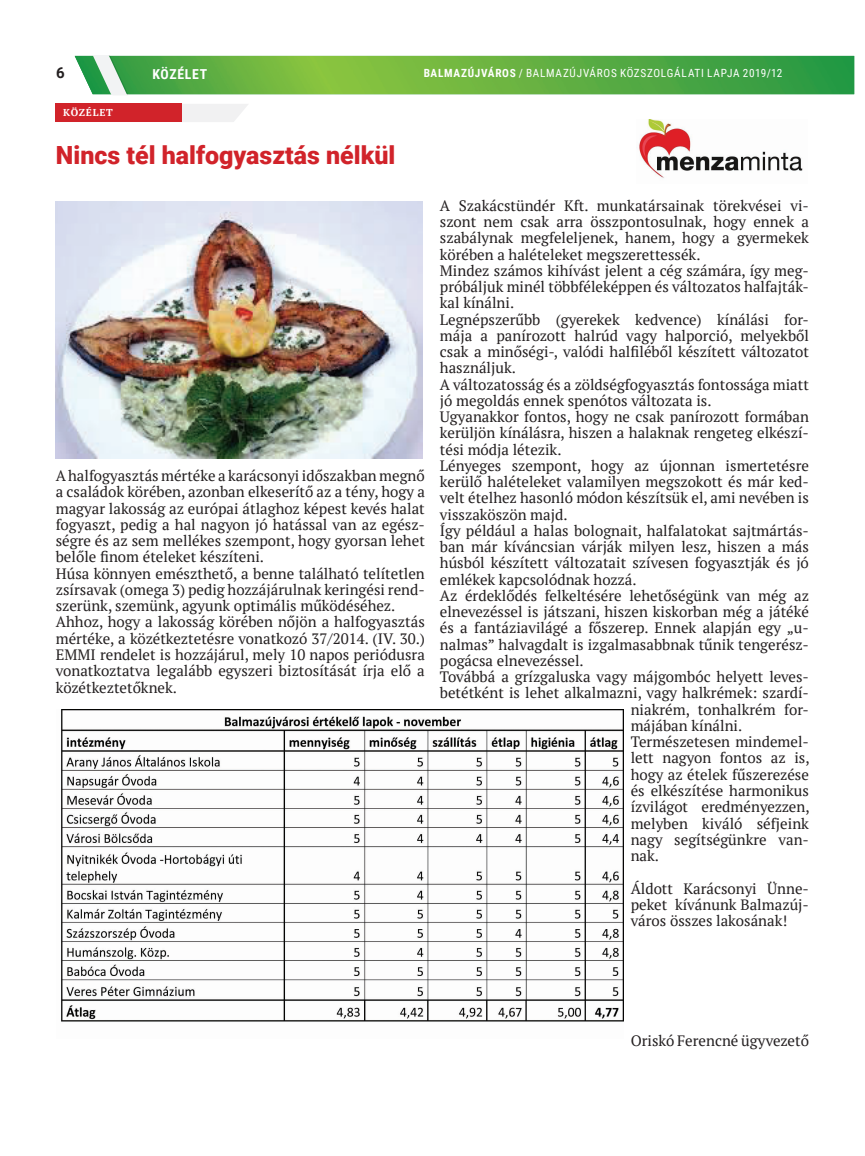
<style>
.page{position:relative;width:865px;height:1156px;background:#fff}
.page>*{position:absolute;margin:0;border:0;box-sizing:border-box;transform-origin:0 0}
.t1{font:900 25px "Roboto";color:#d1232a}
.t2{font:15px/16.2px "PT Serif";color:#231f20}
.t3{font:700 15px "Roboto";color:#231f20}
.t4{font:700 13.75px "Roboto Condensed";color:#fff}
.t5{font:11.25px "Roboto Condensed";letter-spacing:.065em;color:#fff}
.t6{font:700 10px "PT Serif";letter-spacing:.08em;color:#fff}
.s1{font-weight:700}
</style>
<div class="page">
<svg style="left:75px;top:55px;width:779px;height:40px;background:#64b24e"></svg>
<img style="left:639px;top:119px;width:164px;height:59px">
<img style="left:56px;top:201px;width:366px;height:257px">
<img style="left:61px;top:709px;width:562px;height:313px">
<svg style="left:182px;top:104px;width:66px;height:18px"></svg>
<div style="left:56px;top:104px;width:126px;height:18px;background:#d1232a"></div>
<p class="t3" style="left:56px;top:62px;width:10px">6</p>
<p class="t4" style="left:152px;top:65px;width:17px">KÖZÉLET</p>
<p class="t5" style="left:423px;top:65px;width:360px"><span class="s1">Balmazújváros</span> / BALMAZÚJVÁROS KÖZSZOLGÁLATI LAPJA 2019/12</p>
<p class="t6" style="left:63px;top:105px;width:51px">KÖZÉLET</p>
<h1 class="t1" style="left:56px;top:138px;width:341px">Nincs tél halfogyasztás nélkül</h1>
<p class="t2" style="left:56px;top:467px;width:370px">A halfogyasztás mértéke a karácsonyi időszakban megnő a családok körében, azonban elkeserítő az a tény, hogy a magyar lakosság az európai átlaghoz képest kevés halat fogyaszt, pedig a hal nagyon jó hatással van az egész&shy;ségre és az sem mellékes szempont, hogy gyorsan lehet belőle finom ételeket készíteni.<br>Húsa könnyen emészthető, a benne található telítetlen zsírsavak (omega 3) pedig hozzájárulnak keringési rend&shy;szerünk, szemünk, agyunk optimális működéséhez.<br>Ahhoz, hogy a lakosság körében nőjön a halfogyasztás mértéke, a közétkeztetésre vonatkozó 37/2014. (IV. 30.)<br>EMMI rendelet is hozzájárul, mely 10 napos periódusra vonatkoztatva legalább egyszeri biztosítását írja elő a közétkeztetőknek.</p>
<p class="t2" style="left:440px;top:197px;width:370px">A Szakácstündér Kft. munkatársainak törekvései vi-</p>
<p class="t2" style="left:440px;top:213px;width:370px">szont nem csak arra összpontosulnak, hogy ennek a</p>
<p class="t2" style="left:440px;top:229px;width:370px">szabálynak megfeleljenek, hanem, hogy a gyermekek</p>
<p class="t2" style="left:440px;top:246px;width:262px">körében a halételeket megszerettessék.</p>
<p class="t2" style="left:440px;top:262px;width:370px">Mindez számos kihívást jelent a cég számára, így meg-</p>
<p class="t2" style="left:440px;top:278px;width:370px">próbáljuk minél többféleképpen és változatos halfajták-</p>
<p class="t2" style="left:440px;top:294px;width:76px">kal kínálni.</p>
<p class="t2" style="left:440px;top:311px;width:370px">Legnépszerűbb (gyerekek kedvence) kínálási for-</p>
<p class="t2" style="left:440px;top:327px;width:370px">mája a panírozott halrúd vagy halporció, melyekből</p>
<p class="t2" style="left:440px;top:343px;width:370px">csak a minőségi-, valódi halfiléből készített változatot</p>
<p class="t2" style="left:440px;top:359px;width:78px">használjuk.</p>
<p class="t2" style="left:440px;top:376px;width:370px">A változatosság és a zöldségfogyasztás fontossága miatt</p>
<p class="t2" style="left:440px;top:392px;width:273px">jó megoldás ennek spenótos változata is.</p>
<p class="t2" style="left:440px;top:408px;width:370px">Ugyanakkor fontos, hogy ne csak panírozott formában</p>
<p class="t2" style="left:440px;top:424px;width:370px">kerüljön kínálásra, hiszen a halaknak rengeteg elkészí-</p>
<p class="t2" style="left:440px;top:441px;width:123px">tési módja létezik.</p>
<p class="t2" style="left:440px;top:457px;width:370px">Lényeges szempont, hogy az újonnan ismertetésre</p>
<p class="t2" style="left:440px;top:473px;width:370px">kerülő halételeket valamilyen megszokott és már ked-</p>
<p class="t2" style="left:440px;top:489px;width:370px">velt ételhez hasonló módon készítsük el, ami nevében is</p>
<p class="t2" style="left:440px;top:506px;width:129px">visszaköszön majd.</p>
<p class="t2" style="left:440px;top:522px;width:370px">Így például a halas bolognait, halfalatokat sajtmártás-</p>
<p class="t2" style="left:440px;top:538px;width:370px">ban már kíváncsian várják milyen lesz, hiszen a más</p>
<p class="t2" style="left:440px;top:554px;width:370px">húsból készített változatait szívesen fogyasztják és jó</p>
<p class="t2" style="left:440px;top:571px;width:198px">emlékek kapcsolódnak hozzá.</p>
<p class="t2" style="left:440px;top:587px;width:370px">Az érdeklődés felkeltésére lehetőségünk van még az</p>
<p class="t2" style="left:440px;top:603px;width:370px">elnevezéssel is játszani, hiszen kiskorban még a játéké</p>
<p class="t2" style="left:440px;top:619px;width:370px">és a fantáziavilágé a főszerep. Ennek alapján egy „u-</p>
<p class="t2" style="left:440px;top:636px;width:370px">nalmas” halvagdalt is izgalmasabbnak tűnik tengerész-</p>
<p class="t2" style="left:440px;top:652px;width:145px">pogácsa elnevezéssel.</p>
<p class="t2" style="left:440px;top:668px;width:370px">Továbbá a grízgaluska vagy májgombóc helyett leves-</p>
<p class="t2" style="left:440px;top:684px;width:370px">betétként is lehet alkalmazni, vagy halkrémek: szardí-</p>
<p class="t2" style="left:630px;top:701px;width:180px">niakrém, tonhalkrém for-</p>
<p class="t2" style="left:630px;top:717px;width:113px">májában kínálni.</p>
<p class="t2" style="left:630px;top:733px;width:180px">Természetesen mindemel-</p>
<p class="t2" style="left:630px;top:749px;width:180px">lett nagyon fontos az is,</p>
<p class="t2" style="left:630px;top:766px;width:180px">hogy az ételek fűszerezése</p>
<p class="t2" style="left:630px;top:782px;width:180px">és elkészítése harmonikus</p>
<p class="t2" style="left:630px;top:798px;width:180px">ízvilágot eredményezzen,</p>
<p class="t2" style="left:630px;top:814px;width:180px">melyben kiváló séfjeink</p>
<p class="t2" style="left:630px;top:831px;width:180px">nagy segítségünkre van-</p>
<p class="t2" style="left:630px;top:847px;width:30px">nak.</p>
<p class="t2" style="left:630px;top:879px;width:180px;text-align:justify">Áldott Karácsonyi Ünne&shy;peket kívánunk Balmazúj&shy;város összes lakosának!</p>
<p class="t2" style="left:630px;top:1032px;width:180px">Oriskó Ferencné ügyvezető</p>
</div>
